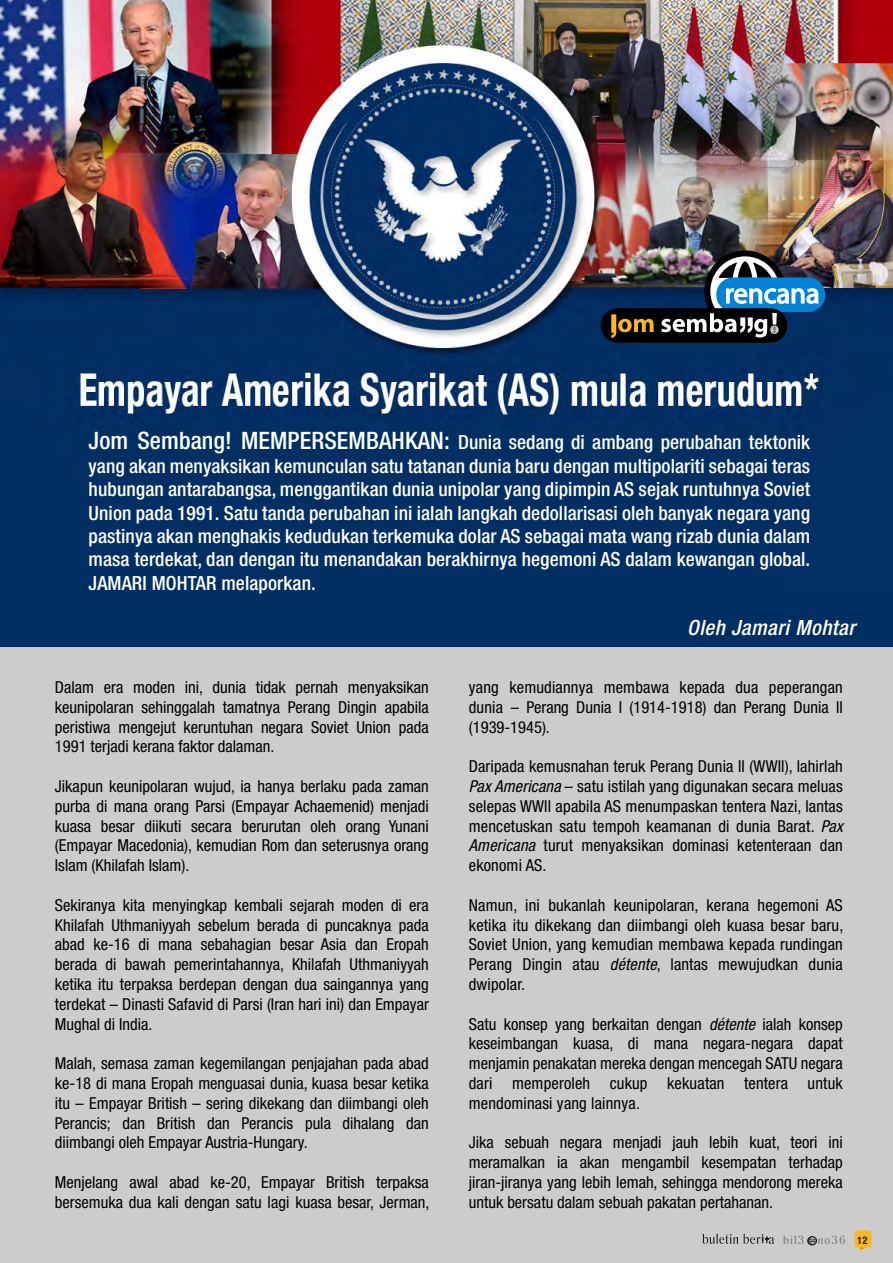
<style>
.page{position:relative;width:893px;height:1263px;background:#ccc}
.page>*{position:absolute;margin:0;border:0;box-sizing:border-box;transform-origin:0 0}
.t1{font:28.5px "Myriad Pro";color:#fff}
.t2{font:italic 500 condensed 21px "Helvetica Neue LT Std";letter-spacing:.025em;color:#fff}
.t3{font:500 condensed 19.5px/23.4px "Helvetica Neue LT Std";letter-spacing:.005em;color:#fff;text-align:justify}
.t4{font:condensed 16.5px/19.8px "Helvetica Neue LT Std";color:#000;text-align:justify}
.t5{font:12px "Salernomi J";letter-spacing:.1em;color:#757474}
.t6{font:700 condensed 10.5px "Helvetica Neue LT Std";color:#231f20}
.s1{font-size:24px}
.s2{font-style:italic}
</style>
<div class="page">
<img style="left:0;top:0;width:893px;height:647px">
<svg style="left:859px;top:1247px;width:7px;height:5px"></svg>
<div style="left:854px;top:1230px;width:17px;height:17px;background:#fab720;border-radius:3px"></div>
<svg style="left:704px;top:250px;width:82px;height:82px"></svg>
<div style="left:716px;top:277px;width:109px;height:35px;background:#0082d7;border-radius:17px"></div>
<div style="left:601px;top:308px;width:186px;height:35px;background:#000002;border-radius:17px"></div>
<svg style="left:611px;top:314px;width:43px;height:24px"></svg>
<img style="left:661px;top:256px;width:158px;height:81px">
<svg style="left:808px;top:1237px;width:8px;height:8px"></svg>
<svg style="left:702px;top:1233px;width:72px;height:11px"></svg>
<h1 class="t1" style="left:725px;top:278px;width:97px">rencana</h1>
<p class="t3" style="left:89px;top:430px;width:723px"><span class="s1">Jom Sembang! MEMPERSEMBAHKAN:</span> Dunia sedang di ambang perubahan tektonik yang akan menyaksikan kemunculan satu tatanan dunia baru dengan multipolariti sebagai teras hubungan antarabangsa, menggantikan dunia unipolar yang dipimpin AS sejak runtuhnya Soviet Union pada 1991. Satu tanda perubahan ini ialah langkah dedollarisasi oleh banyak negara yang pastinya akan menghakis kedudukan terkemuka dolar AS sebagai mata wang rizab dunia dalam masa terdekat, dan dengan itu menandakan berakhirnya hegemoni AS dalam kewangan global.<br>JAMARI MOHTAR melaporkan.</p>
<p class="t2" style="left:687px;top:614px;width:169px">Oleh Jamari Mohtar</p>
<p class="t4" style="left:55px;top:677px;width:375px">Dalam era moden ini, dunia tidak pernah menyaksikan keunipolaran sehinggalah tamatnya Perang Dingin apabila peristiwa mengejut keruntuhan negara Soviet Union pada 1991 terjadi kerana faktor dalaman.</p>
<p class="t4" style="left:55px;top:776px;width:375px">Jikapun keunipolaran wujud, ia hanya berlaku pada zaman purba di mana orang Parsi (Empayar Achaemenid) menjadi kuasa besar diikuti secara berurutan oleh orang Yunani (Empayar Macedonia), kemudian Rom dan seterusnya orang Islam (Khilafah Islam).</p>
<p class="t4" style="left:55px;top:895px;width:375px">Sekiranya kita menyingkap kembali sejarah moden di era Khilafah Uthmaniyyah sebelum berada di puncaknya pada abad ke-16 di mana sebahagian besar Asia dan Eropah berada di bawah pemerintahannya, Khilafah Uthmaniyyah ketika itu terpaksa berdepan dengan dua saingannya yang terdekat – Dinasti Safavid di Parsi (Iran hari ini) dan Empayar Mughal di India.</p>
<p class="t4" style="left:55px;top:1053px;width:375px">Malah, semasa zaman kegemilangan penjajahan pada abad ke-18 di mana Eropah menguasai dunia, kuasa besar ketika itu – Empayar British – sering dikekang dan diimbangi oleh Perancis; dan British dan Perancis pula dihalang dan diimbangi oleh Empayar Austria-Hungary.</p>
<p class="t4" style="left:55px;top:1172px;width:376px">Menjelang awal abad ke-20, Empayar British terpaksa bersemuka dua kali dengan satu lagi kuasa besar, Jerman,</p>
<p class="t4" style="left:469px;top:677px;width:375px">yang kemudiannya membawa kepada dua peperangan dunia – Perang Dunia I (1914-1918) dan Perang Dunia II (1939-1945).</p>
<p class="t4" style="left:469px;top:756px;width:375px">Daripada kemusnahan teruk Perang Dunia II (WWII), lahirlah <span class="s2">Pax Americana</span> – satu istilah yang digunakan secara meluas selepas WWII apabila AS menumpaskan tentera Nazi, lantas mencetuskan satu tempoh keamanan di dunia Barat. <span class="s2">Pax Americana</span> turut menyaksikan dominasi ketenteraan dan ekonomi AS.</p>
<p class="t4" style="left:469px;top:895px;width:376px">Namun, ini bukanlah keunipolaran, kerana hegemoni AS ketika itu dikekang dan diimbangi oleh kuasa besar baru, Soviet Union, yang kemudian membawa kepada rundingan Perang Dingin atau <span class="s2">détente</span>, lantas mewujudkan dunia dwipolar.</p>
<p class="t4" style="left:469px;top:1014px;width:375px">Satu konsep yang berkaitan dengan <span class="s2">détente</span> ialah konsep keseimbangan kuasa, di mana negara-negara dapat menjamin penakatan mereka dengan mencegah SATU negara dari memperoleh cukup kekuatan tentera untuk mendominasi yang lainnya.</p>
<p class="t4" style="left:469px;top:1133px;width:375px">Jika sebuah negara menjadi jauh lebih kuat, teori ini meramalkan ia akan mengambil kesempatan terhadap jiran-jiranya yang lebih lemah, sehingga mendorong mereka untuk bersatu dalam sebuah pakatan pertahanan.</p>
<p class="t5" style="left:783px;top:1232px;width:64px">bil3 no36</p>
<p class="t6" style="left:857px;top:1233px;width:12px">12</p>
</div>
